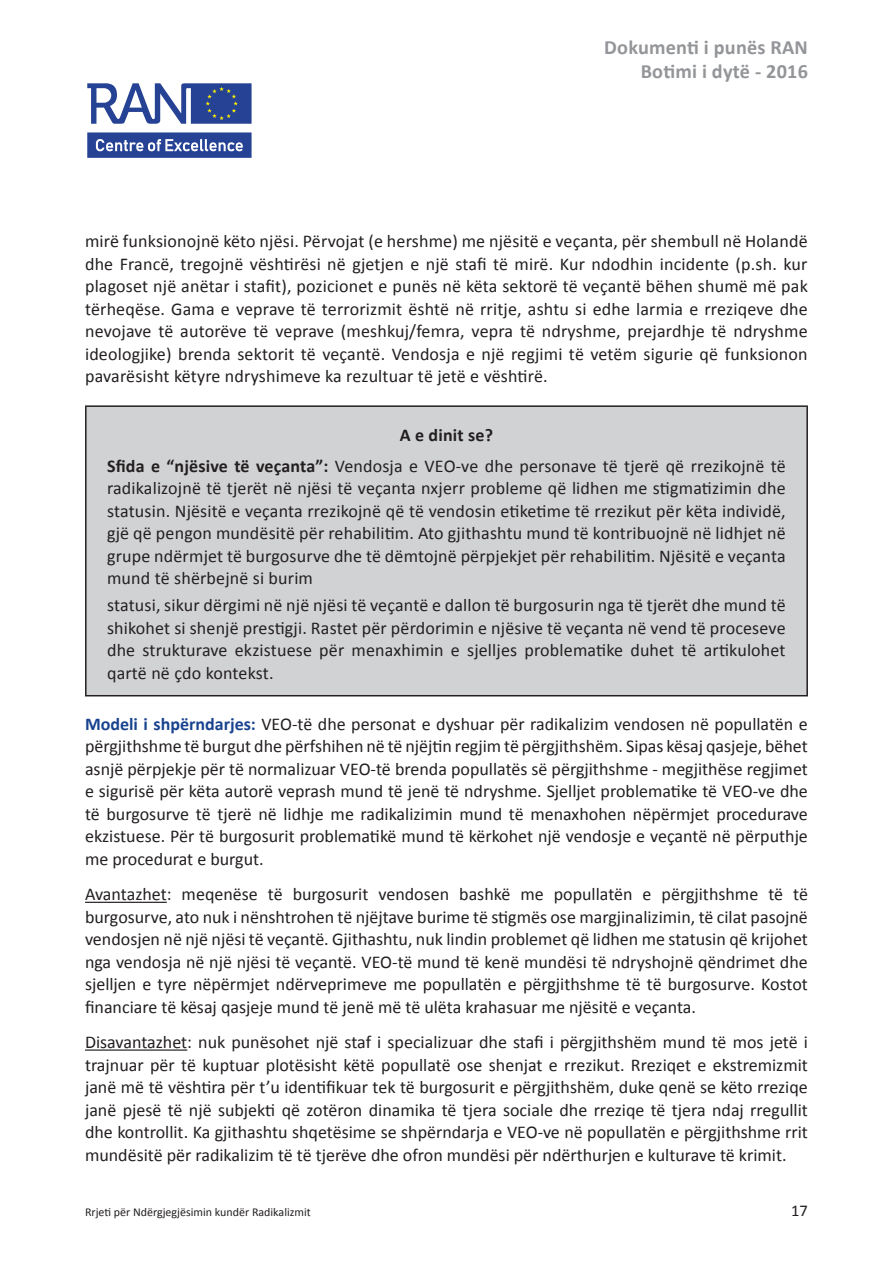
<style>
.page{position:relative;width:893px;height:1263px;background:#fff}
.page>*{position:absolute;margin:0;border:0;box-sizing:border-box;transform-origin:0 0}
.t1{font:700 20.25px/24.8px "Calibri";letter-spacing:.01em;color:#939598;text-align:right}
.t2{font:18px/22.5px "Calibri";color:#231f20;text-align:justify}
.t3{font:16.5px "Calibri";color:#231f20}
.t4{font:12px "Calibri";color:#231f20}
.s1{font-weight:700}
.s2{font-weight:700;color:#19438f}
</style>
<div class="page">
<svg style="left:87px;top:83px;width:165px;height:41px"></svg>
<svg style="left:87px;top:132px;width:165px;height:26px;background:#4d64a8"></svg>
<hr style="left:85px;top:902px;width:82px;height:1px;background:#231f20">
<hr style="left:85px;top:1049px;width:102px;height:2px;background:#231f20">
<div style="left:86px;top:406px;width:721px;height:290px;background:#d1d2d4"></div>
<hr style="left:85px;top:405px;width:723px;height:2px;background:#231f20">
<hr style="left:85px;top:407px;width:2px;height:288px;background:#231f20">
<hr style="left:806px;top:407px;width:2px;height:288px;background:#231f20">
<hr style="left:85px;top:695px;width:723px;height:1px;background:#231f20">
<p class="t1" style="left:604px;top:35px;width:205px">Dokumenti i punës RAN<br>Botimi i dytë - 2016</p>
<p class="t2" style="left:85px;top:230px;width:724px">mirë funksionojnë këto njësi. Përvojat (e hershme) me njësitë e veçanta, për shembull në Holandë dhe Francë, tregojnë vështirësi në gjetjen e një stafi të mirë. Kur ndodhin incidente (p.sh. kur plagoset një anëtar i stafit), pozicionet e punës në këta sektorë të veçantë bëhen shumë më pak tërheqëse. Gama e veprave të terrorizmit është në rritje, ashtu si edhe larmia e rreziqeve dhe nevojave të autorëve të veprave (meshkuj/femra, vepra të ndryshme, prejardhje të ndryshme ideologjike) brenda sektorit të veçantë. Vendosja e një regjimi të vetëm sigurie që funksionon pavarësisht këtyre ndryshimeve ka rezultuar të jetë e vështirë.</p>
<p class="t2" style="left:107px;top:419px;width:680px;line-height:31px;text-align:center"><span class="s1">A e dinit se?<br>Sfida e “njësive të veçanta”:</span> Vendosja e VEO-ve dhe personave të tjerë që rrezikojnë të</p>
<p class="t2" style="left:107px;top:477px;width:680px">radikalizojnë të tjerët në njësi të veçanta nxjerr probleme që lidhen me stigmatizimin dhe statusin. Njësitë e veçanta rrezikojnë që të vendosin etiketime të rrezikut për këta individë, gjë që pengon mundësitë për rehabilitim. Ato gjithashtu mund të kontribuojnë në lidhjet në grupe ndërmjet të burgosurve dhe të dëmtojnë përpjekjet për rehabilitim. Njësitë e veçanta mund të shërbejnë si burim</p>
<p class="t2" style="left:107px;top:594px;width:680px">statusi, sikur dërgimi në një njësi të veçantë e dallon të burgosurin nga të tjerët dhe mund të shikohet si shenjë prestigji. Rastet për përdorimin e njësive të veçanta në vend të proceseve dhe strukturave ekzistuese për menaxhimin e sjelljes problematike duhet të artikulohet qartë në çdo kontekst.</p>
<p class="t2" style="left:85px;top:713px;width:724px"><span class="s2">Modeli i shpërndarjes:</span> VEO-të dhe personat e dyshuar për radikalizim vendosen në popullatën e përgjithshme të burgut dhe përfshihen në të njëjtin regjim të përgjithshëm. Sipas kësaj qasjeje, bëhet asnjë përpjekje për të normalizuar VEO-të brenda popullatës së përgjithshme - megjithëse regjimet e sigurisë për këta autorë veprash mund të jenë të ndryshme. Sjelljet problematike të VEO-ve dhe të burgosurve të tjerë në lidhje me radikalizimin mund të menaxhohen nëpërmjet procedurave ekzistuese. Për të burgosurit problematikë mund të kërkohet një vendosje e veçantë në përputhje me procedurat e burgut.</p>
<p class="t2" style="left:85px;top:883px;width:724px">Avantazhet: meqenëse të burgosurit vendosen bashkë me popullatën e përgjithshme të të burgosurve, ato nuk i nënshtrohen të njëjtave burime të stigmës ose margjinalizimin, të cilat pasojnë vendosjen në një njësi të veçantë. Gjithashtu, nuk lindin problemet që lidhen me statusin që krijohet nga vendosja në një njësi të veçantë. VEO-të mund të kenë mundësi të ndryshojnë qëndrimet dhe sjelljen e tyre nëpërmjet ndërveprimeve me popullatën e përgjithshme të të burgosurve. Kostot financiare të kësaj qasjeje mund të jenë më të ulëta krahasuar me njësitë e veçanta.</p>
<p class="t2" style="left:85px;top:1031px;width:724px">Disavantazhet: nuk punësohet një staf i specializuar dhe stafi i përgjithshëm mund të mos jetë i trajnuar për të kuptuar plotësisht këtë popullatë ose shenjat e rrezikut. Rreziqet e ekstremizmit janë më të vështira për t’u identifikuar tek të burgosurit e përgjithshëm, duke qenë se këto rreziqe janë pjesë të një subjekti që zotëron dinamika të tjera sociale dhe rreziqe të tjera ndaj rregullit dhe kontrollit. Ka gjithashtu shqetësime se shpërndarja e VEO-ve në popullatën e përgjithshme rrit mundësitë për radikalizim të të tjerëve dhe ofron mundësi për ndërthurjen e kulturave të krimit.</p>
<p class="t4" style="left:85px;top:1204px;width:227px">Rrjeti për Ndërgjegjësimin kundër Radikalizmit</p>
<p class="t3" style="left:791px;top:1200px;width:18px">17</p>
</div>
